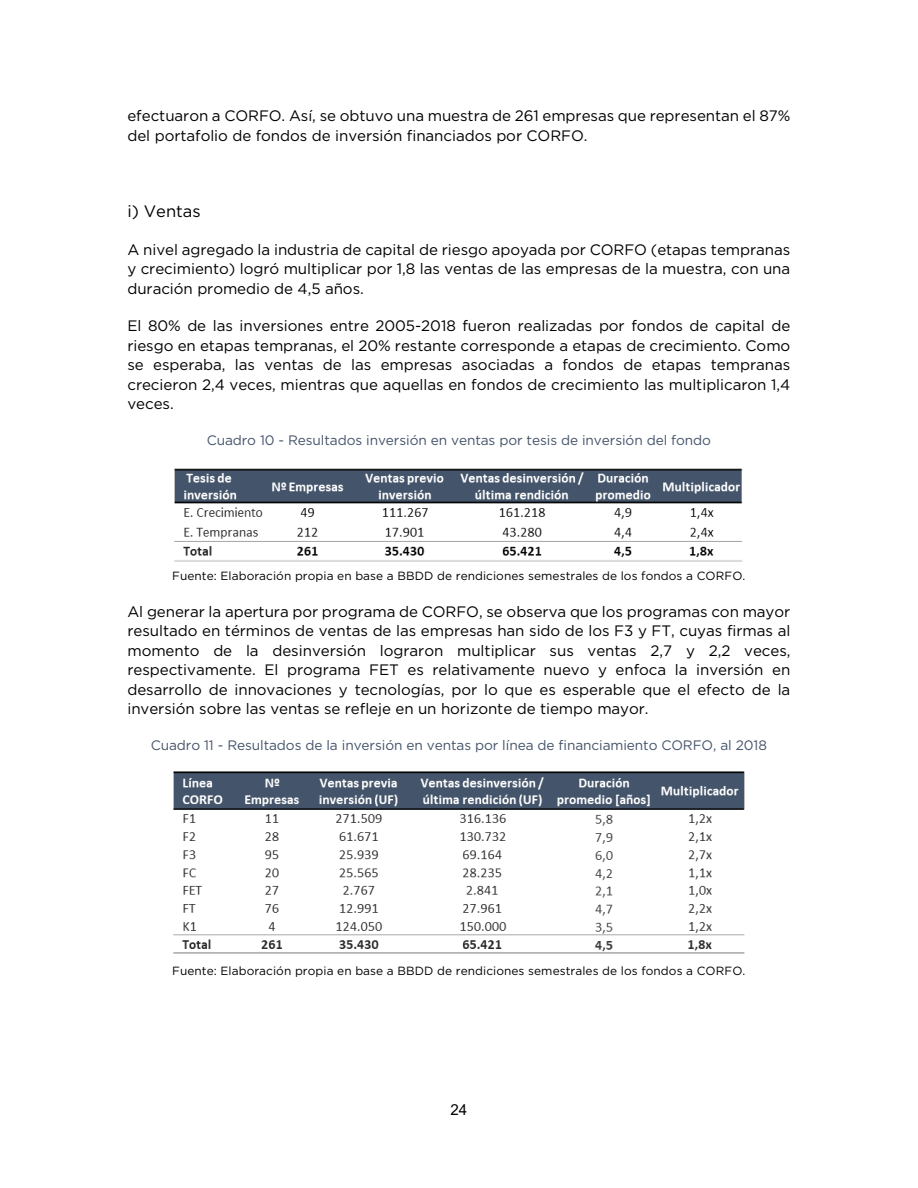
<style>
.page{position:relative;width:918px;height:1188px;background:#fff}
.page>*{position:absolute;margin:0;border:0;box-sizing:border-box;transform-origin:0 0}
.t1{font:16.5px "Gotham";color:#000}
.t2{font:15.15px/19.5px "Gotham";letter-spacing:-.005em;color:#000;text-align:justify}
.t3{font:15.15px "Arial";color:#000}
.t4{font:13.65px "Gotham";letter-spacing:-.01em;color:#44546a}
.t5{font:11.85px "Gotham";letter-spacing:.005em;color:#000}
</style>
<div class="page">
<img style="left:174px;top:468px;width:568px;height:94px">
<img style="left:173px;top:771px;width:571px;height:183px">
<p class="t2" style="left:127px;top:107px;width:664px">efectuaron a CORFO. Así, se obtuvo una muestra de 261 empresas que representan el 87% del portafolio de fondos de inversión financiados por CORFO.</p>
<p class="t1" style="left:127px;top:204px;width:75px">i) Ventas</p>
<p class="t2" style="left:127px;top:241px;width:664px">A nivel agregado la industria de capital de riesgo apoyada por CORFO (etapas tempranas y crecimiento) logró multiplicar por 1,8 las ventas de las empresas de la muestra, con una duración promedio de 4,5 años.</p>
<p class="t2" style="left:127px;top:317px;width:664px">El 80% de las inversiones entre 2005-2018 fueron realizadas por fondos de capital de riesgo en etapas tempranas, el 20% restante corresponde a etapas de crecimiento. Como se esperaba, las ventas de las empresas asociadas a fondos de etapas tempranas crecieron 2,4 veces, mientras que aquellas en fondos de crecimiento las multiplicaron 1,4 veces.</p>
<p class="t4" style="left:207px;top:434px;width:506px">Cuadro 10 - Resultados inversión en ventas por tesis de inversión del fondo</p>
<p class="t5" style="left:172px;top:571px;width:575px">Fuente: Elaboración propia en base a BBDD de rendiciones semestrales de los fondos a CORFO.</p>
<p class="t2" style="left:127px;top:603px;width:665px">Al generar la apertura por programa de CORFO, se observa que los programas con mayor resultado en términos de ventas de las empresas han sido de los F3 y FT, cuyas firmas al momento de la desinversión lograron multiplicar sus ventas 2,7 y 2,2 veces, respectivamente. El programa FET es relativamente nuevo y enfoca la inversión en desarrollo de innovaciones y tecnologías, por lo que es esperable que el efecto de la inversión sobre las ventas se refleje en un horizonte de tiempo mayor.</p>
<p class="t4" style="left:151px;top:739px;width:618px">Cuadro 11 - Resultados de la inversión en ventas por línea de financiamiento CORFO, al 2018</p>
<p class="t5" style="left:172px;top:965px;width:575px">Fuente: Elaboración propia en base a BBDD de rendiciones semestrales de los fondos a CORFO.</p>
<p class="t3" style="left:451px;top:1101px;width:18px">24</p>
</div>
